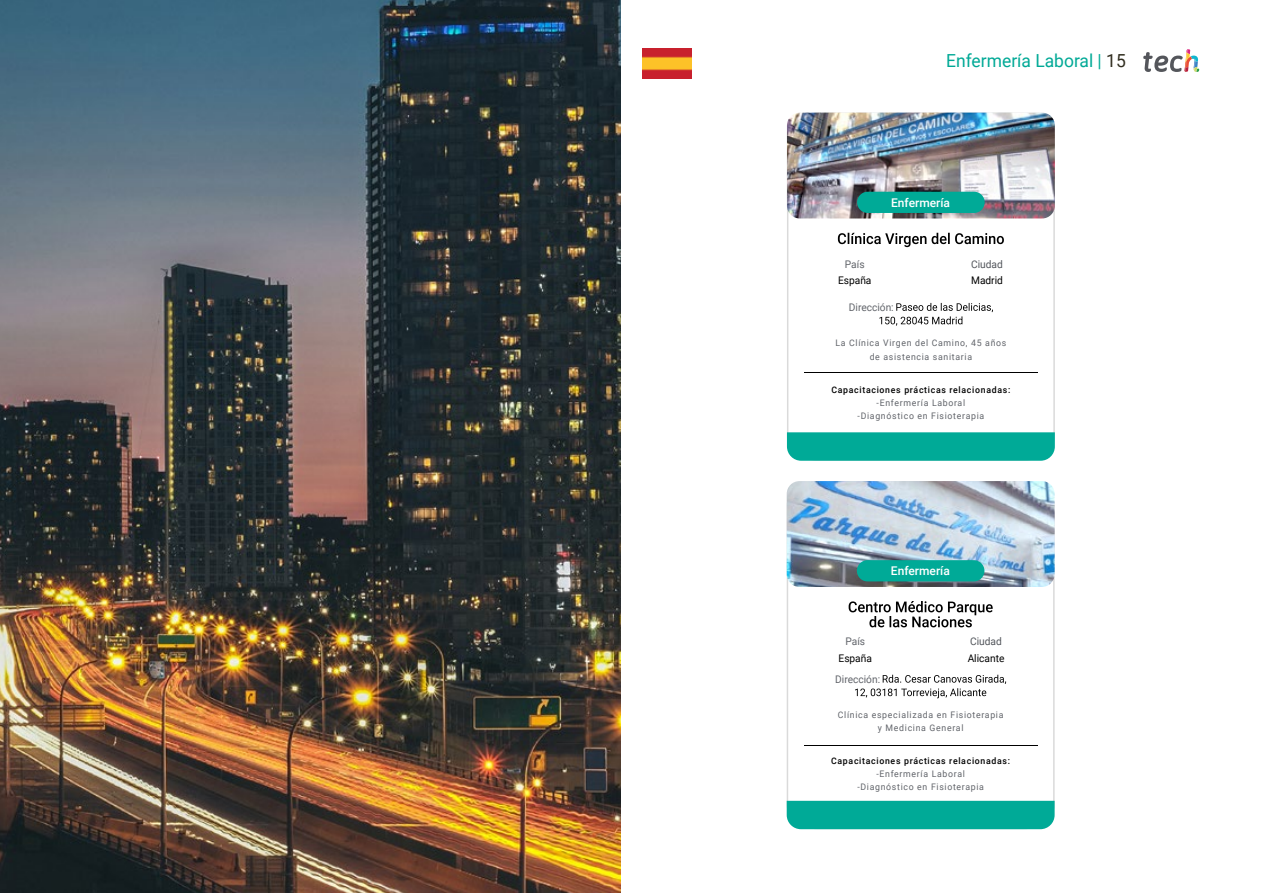
<style>
.page{position:relative;width:1263px;height:893px;background:#fff}
.page>*{position:absolute;margin:0;border:0;box-sizing:border-box;transform-origin:0 0}
.t1{font:18px "Roboto";color:#00a996}
.t2{font:500 12px "Roboto";color:#fff}
.t3{font:10.5px "Roboto";color:#61646a}
.t4{font:10.5px "Roboto";color:#000}
.t5{font:10.5px "Roboto";color:#52555b}
.t6{font:9px/13.2px "Roboto";letter-spacing:.08em;color:#61646a;text-align:center}
.t7{font:500 9px "Roboto";letter-spacing:.08em;color:#000}
.s1{color:#312e20}
</style>
<div class="page">
<img style="left:642px;top:49px;width:49px;height:30px">
<svg style="left:1143px;top:49px;width:56px;height:23px"></svg>
<img style="left:0;top:0;width:621px;height:893px">
<svg style="left:786px;top:112px;width:269px;height:335px"></svg>
<img style="left:787px;top:113px;width:268px;height:105px">
<div style="left:857px;top:192px;width:128px;height:21px;background:#00aa97;border-radius:11px"></div>
<svg style="left:787px;top:432px;width:268px;height:29px;background:#07ac9a"></svg>
<hr style="left:804px;top:372px;width:234px;height:1px;background:#000">
<svg style="left:838px;top:233px;width:166px;height:14px"></svg>
<svg style="left:879px;top:303px;width:114px;height:23px"></svg>
<svg style="left:786px;top:491px;width:269px;height:339px"></svg>
<img style="left:787px;top:481px;width:267px;height:106px">
<div style="left:857px;top:560px;width:127px;height:21px;background:#00aa97;border-radius:11px"></div>
<div style="left:787px;top:801px;width:267px;height:28px;background:#00aa97"></div>
<hr style="left:804px;top:746px;width:233px;height:1px;background:#000">
<svg style="left:849px;top:601px;width:144px;height:26px"></svg>
<svg style="left:855px;top:675px;width:151px;height:23px"></svg>
<h1 class="t1" style="left:946px;top:48px;width:181px">Enfermería Laboral | <span class="s1">15</span></h1>
<h2 class="t2" style="left:891px;top:194px;width:60px">Enfermería</h2>
<p class="t3" style="left:845px;top:257px;width:21px">País</p>
<p class="t4" style="left:838px;top:273px;width:35px">España</p>
<p class="t3" style="left:849px;top:300px;width:46px">Dirección:</p>
<p class="t5" style="left:971px;top:257px;width:33px">Ciudad</p>
<p class="t4" style="left:971px;top:273px;width:33px">Madrid</p>
<p class="t6" style="left:835px;top:336px;width:172px">La Clínica Virgen del Camino, 45 años de asistencia sanitaria</p>
<p class="t7" style="left:831px;top:383px;width:180px">Capacitaciones prácticas relacionadas:</p>
<p class="t6" style="left:857px;top:396px;width:128px">-Enfermería Laboral -Diagnóstico en Fisioterapia</p>
<h2 class="t2" style="left:891px;top:563px;width:60px">Enfermería</h2>
<p class="t3" style="left:845px;top:634px;width:21px">País</p>
<p class="t4" style="left:838px;top:650px;width:35px">España</p>
<p class="t5" style="left:970px;top:634px;width:33px">Ciudad</p>
<p class="t4" style="left:968px;top:650px;width:38px">Alicante</p>
<p class="t3" style="left:835px;top:671px;width:46px">Dirección:</p>
<p class="t6" style="left:838px;top:707px;width:167px">Clínica especializada en Fisioterapia y Medicina General</p>
<p class="t7" style="left:831px;top:754px;width:180px">Capacitaciones prácticas relacionadas:</p>
<p class="t6" style="left:857px;top:767px;width:128px">-Enfermería Laboral -Diagnóstico en Fisioterapia</p>
</div>
